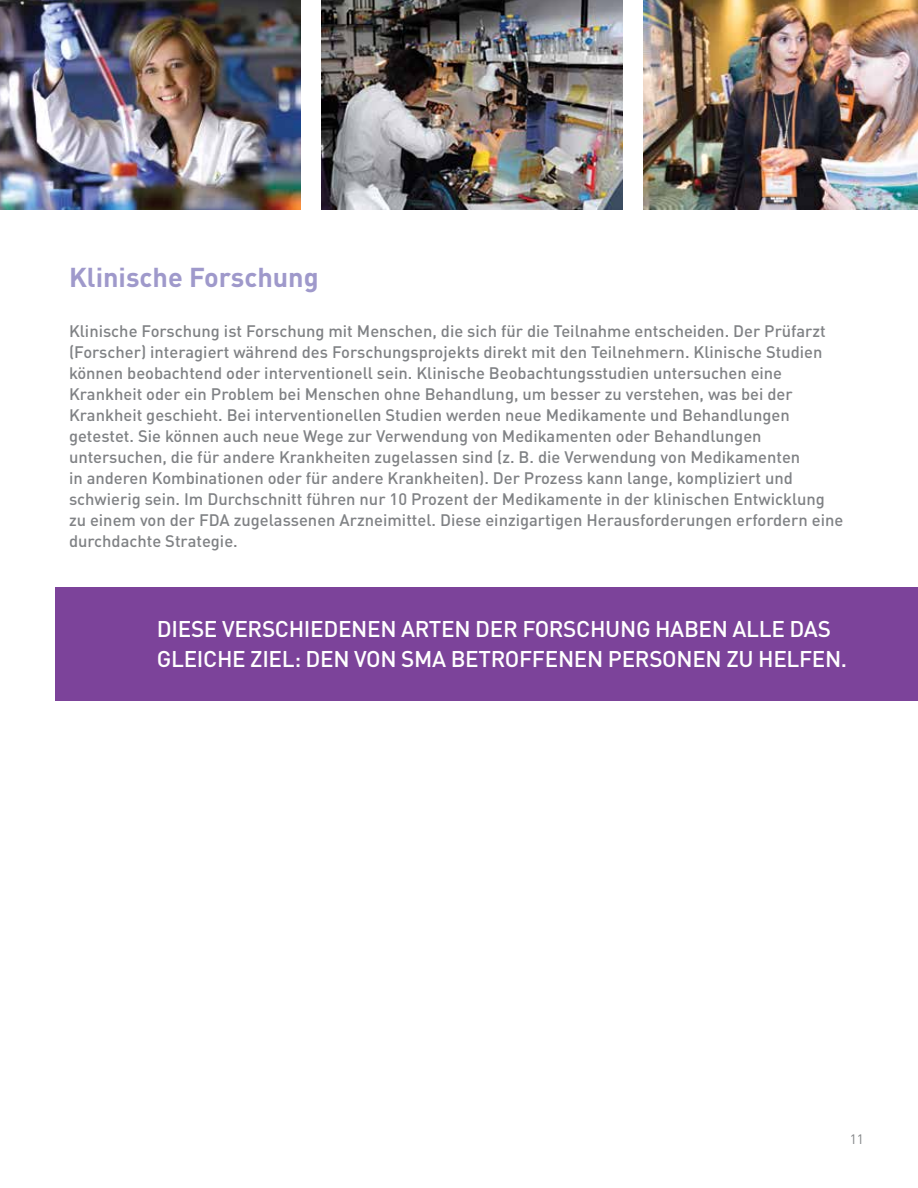
<style>
.page{position:relative;width:918px;height:1188px;background:#fff}
.page>*{position:absolute;margin:0;border:0;box-sizing:border-box;transform-origin:0 0}
.t1{font:700 27px "DINOT";color:#9f99cb}
.t2{font:500 22.5px/30px "DINOT";letter-spacing:-.015em;color:#fff}
.t3{font:500 16.5px/21px "DINOT";color:#808285}
.t4{font:13.5px "DINOT";color:#808285}
</style>
<div class="page">
<div style="left:56px;top:587px;width:862px;height:114px;background:#7c439a"></div>
<img style="left:0;top:0;width:301px;height:210px">
<img style="left:322px;top:0;width:300px;height:210px">
<img style="left:643px;top:0;width:275px;height:210px">
<h1 class="t1" style="left:69px;top:260px;width:251px">Klinische Forschung</h1>
<p class="t3" style="left:69px;top:321px;width:776px">Klinische Forschung ist Forschung mit Menschen, die sich für die Teilnahme entscheiden. Der Prüfarzt (Forscher) interagiert während des Forschungsprojekts direkt mit den Teilnehmern. Klinische Studien können beobachtend oder interventionell sein. Klinische Beobachtungsstudien untersuchen eine Krankheit oder ein Problem bei Menschen ohne Behandlung, um besser zu verstehen, was bei der Krankheit geschieht. Bei interventionellen Studien werden neue Medikamente und Behandlungen getestet. Sie können auch neue Wege zur Verwendung von Medikamenten oder Behandlungen untersuchen, die für andere Krankheiten zugelassen sind (z. B. die Verwendung von Medikamenten<br>in anderen Kombinationen oder für andere Krankheiten). Der Prozess kann lange, kompliziert und schwierig sein. Im Durchschnitt führen nur 10 Prozent der Medikamente in der klinischen Entwicklung zu einem von der FDA zugelassenen Arzneimittel. Diese einzigartigen Herausforderungen erfordern eine durchdachte Strategie.</p>
<h2 class="t2" style="left:157px;top:614px;width:692px">DIESE VERSCHIEDENEN ARTEN DER FORSCHUNG HABEN ALLE DAS<br>GLEICHE ZIEL: DEN VON SMA BETROFFENEN PERSONEN ZU HELFEN.</h2>
<p class="t4" style="left:850px;top:1131px;width:16px">11</p>
</div>
